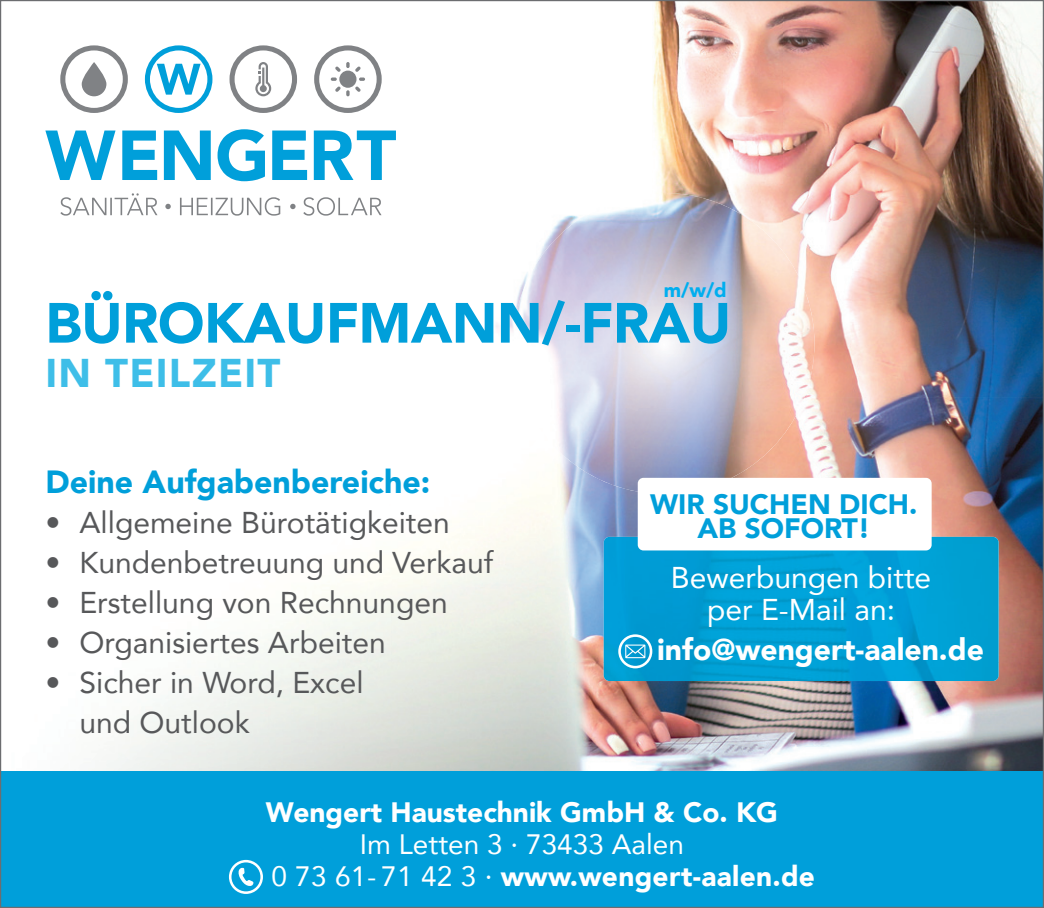
<style>
.page{position:relative;width:1044px;height:908px;background:#fff}
.page>*{position:absolute;margin:0;border:0;box-sizing:border-box;transform-origin:0 0}
.t1{font:900 56px "Avenir";letter-spacing:-.01em;color:#009fda}
.t2{font:900 40px "Avenir";letter-spacing:.03em;color:#3ebee8}
.t3{font:900 32px "Avenir";color:#009fda}
.t4{font:30px/40px "Avenir";color:#57585a}
.t5{font:30px/32px "Avenir";color:#fff;text-align:center}
.t6{font:900 30px "Avenir";color:#fff}
.t7{font:28px/32px "Avenir";color:#fff}
.t8{font:900 28px "Avenir";color:#fff}
.t9{font:900 28px/24px "Avenir";color:#009fda;text-align:center}
.t10{font:900 20px "Avenir";color:#00aeef}
.s1{font-weight:900}
</style>
<div class="page">
<img style="left:63px;top:2px;width:719px;height:260px">
<img style="left:782px;top:2px;width:259px;height:395px">
<img style="left:391px;top:272px;width:246px;height:390px">
<img style="left:732px;top:397px;width:309px;height:265px">
<img style="left:391px;top:662px;width:650px;height:109px">
<div style="left:0;top:771px;width:1043px;height:136px;background:#009fda"></div>
<svg style="left:229px;top:859px;width:34px;height:34px"></svg>
<svg style="left:45px;top:129px;width:351px;height:52px"></svg>
<svg style="left:145px;top:45px;width:67px;height:68px"></svg>
<svg style="left:60px;top:45px;width:68px;height:68px"></svg>
<svg style="left:82px;top:62px;width:24px;height:34px"></svg>
<svg style="left:314px;top:45px;width:67px;height:68px"></svg>
<svg style="left:229px;top:45px;width:68px;height:68px"></svg>
<div style="left:260px;top:85px;width:7px;height:7px;background:#808285;border-radius:3px"></div>
<svg style="left:60px;top:193px;width:321px;height:22px"></svg>
<img style="left:603px;top:536px;width:395px;height:144px">
<svg style="left:618px;top:634px;width:34px;height:34px"></svg>
<img style="left:513px;top:193px;width:301px;height:300px;border-radius:150px">
<div style="left:637px;top:477px;width:294px;height:73px;background:#fff;border-radius:6px"></div>
<p class="t10" style="left:663px;top:272px;width:64px">m/w/d</p>
<h1 class="t1" style="left:45px;top:275px;width:687px">BÜROKAUFMANN/-FRAU</h1>
<h2 class="t2" style="left:45px;top:338px;width:236px">IN TEILZEIT</h2>
<p class="t3" style="left:45px;top:454px;width:386px">Deine Aufgabenbereiche:</p>
<p class="t4" style="left:45px;top:501px;width:406px">• Allgemeine Bürotätigkeiten</p>
<p class="t4" style="left:45px;top:541px;width:449px">• Kundenbetreuung und Verkauf</p>
<p class="t4" style="left:45px;top:581px;width:404px">• Erstellung von Rechnungen</p>
<p class="t4" style="left:45px;top:621px;width:342px">• Organisiertes Arbeiten</p>
<p class="t4" style="left:79px;top:661px;width:285px;text-indent:-34px">• Sicher in Word, Excel und Outlook</p>
<p class="t9" style="left:650px;top:491px;width:268px">WIR SUCHEN DICH.<br>AB SOFORT!</p>
<p class="t5" style="left:670px;top:560px;width:262px">Bewerbungen bitte per E-Mail an:</p>
<p class="t6" style="left:656px;top:624px;width:328px">info@wengert-aalen.de</p>
<p class="t8" style="left:266px;top:787px;width:513px">Wengert Haustechnik GmbH &amp; Co. KG</p>
<p class="t7" style="left:271px;top:827px;width:545px;text-indent:89px">Im Letten 3 · 73433 Aalen<br>0 73 61- 71 42 3 · <span class="s1">www.wengert-aalen.de</span></p>
</div>
